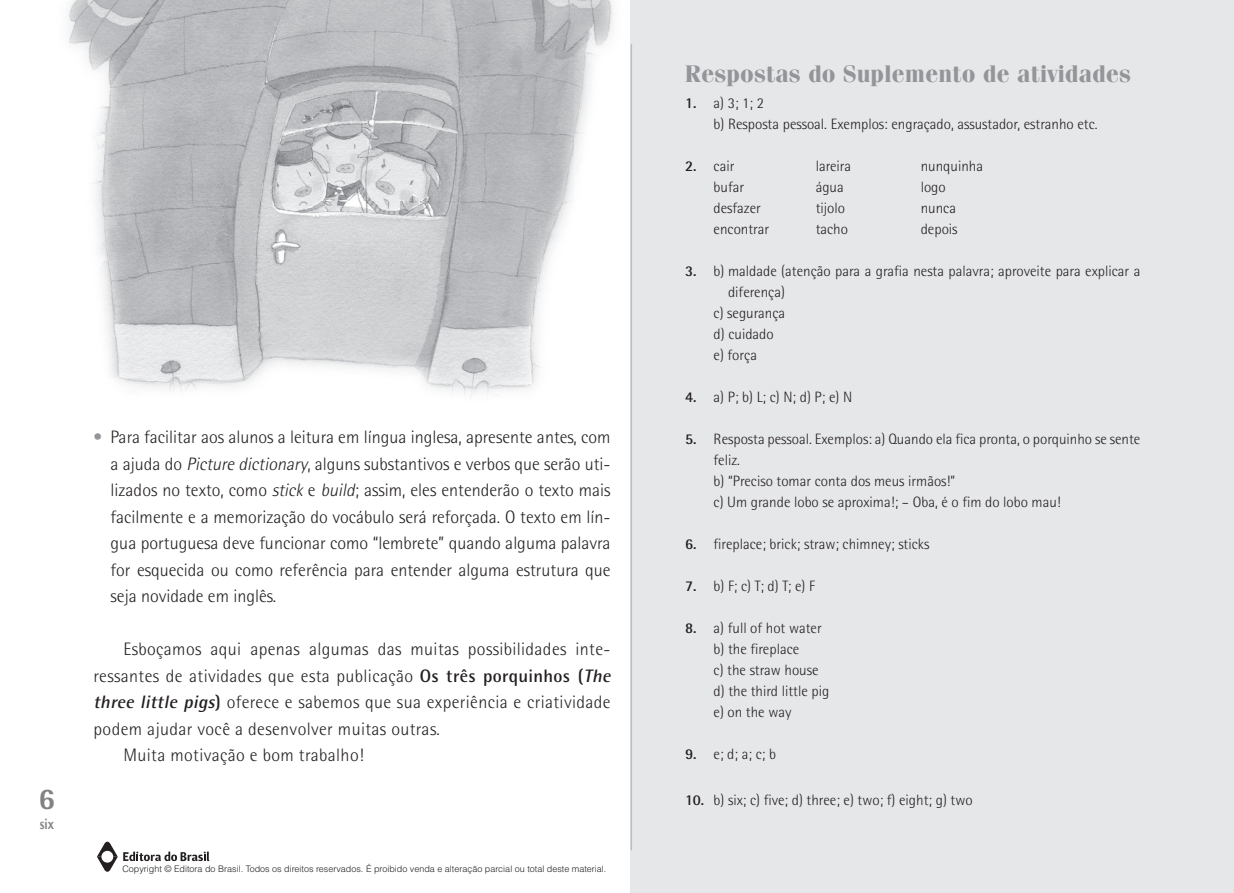
<style>
.page{position:relative;width:1234px;height:893px;background:#fff}
.page>*{position:absolute;margin:0;border:0;box-sizing:border-box;transform-origin:0 0}
.t1{font:800 30px "Rotis Semi Sans";color:#808285}
.t2{font:700 24px "Fenice";color:#939598}
.t3{font:300 18px/26.5px "Rotis Semi Sans";letter-spacing:.02em;color:#231f20;text-align:justify}
.t4{font:300 15px/21px "Rotis Semi Sans";color:#231f20}
.t5{font:800 15px "Rotis Semi Sans";color:#808285;scale:.85 1}
.t6{font:300 9px "Helvetica";color:#231f20}
.s1{color:#939598}
.s2{font-style:italic}
.s3{font-weight:700}
.s4{font-weight:700;font-style:italic}
</style>
<div class="page">
<svg style="left:97px;top:841px;width:112px;height:31px"></svg>
<img style="left:69px;top:0;width:545px;height:396px">
<div style="left:630px;top:0;width:603px;height:893px;background:#e6e7e9"></div>
<hr style="left:630px;top:44px;width:2px;height:806px;background:#bcbdc0">
<h1 class="t1" style="left:38px;top:779px;width:18px">6</h1>
<p class="t5" style="left:40px;top:815px;width:18px">six</p>
<p class="t3" style="left:111px;top:424px;width:501px;text-indent:-17px"><span class="s1">•</span> Para facilitar aos alunos a leitura em língua inglesa, apresente antes, com a ajuda do <span class="s2">Picture dictionary</span>, alguns substantivos e verbos que serão uti&shy;lizados no texto, como <span class="s2">stick</span> e <span class="s2">build</span>; assim, eles entenderão o texto mais facilmente e a memorização do vocábulo será reforçada. O texto em lín&shy;gua portuguesa deve funcionar como “lembrete” quando alguma palavra for esquecida ou como referência para entender alguma estrutura que seja novidade em inglês.</p>
<p class="t3" style="left:123px;top:636px;width:488px">Esboçamos aqui apenas algumas das muitas possibilidades inte-</p>
<p class="t3" style="left:94px;top:662px;width:522px">ressantes de atividades que esta publicação <span class="s3">Os três porquinhos (</span><span class="s4">The</span></p>
<p class="t3" style="left:94px;top:689px;width:518px"><span class="s4">three little pigs</span><span class="s3">)</span> oferece e sabemos que sua experiência e criatividade</p>
<p class="t3" style="left:94px;top:715px;width:347px">podem ajudar você a desenvolver muitas outras.</p>
<p class="t3" style="left:123px;top:742px;width:242px">Muita motivação e bom trabalho!</p>
<p class="t6" style="left:122px;top:863px;width:485px">Copyright © Editora do Brasil. Todos os direitos reservados. É proibido venda e alteração parcial ou total deste material.</p>
<h2 class="t2" style="left:685px;top:59px;width:447px">Respostas do Suplemento de atividades</h2>
<p class="t4" style="left:713px;top:92px;width:385px;text-indent:-28px"><span class="s3">1.</span> a) 3; 1; 2<br>b) Resposta pessoal. Exemplos: engraçado, assustador, estranho etc.</p>
<p class="t4" style="left:685px;top:155px;width:51px"><span class="s3">2.</span> cair</p>
<p class="t4" style="left:815px;top:155px;width:37px">lareira</p>
<p class="t4" style="left:920px;top:155px;width:64px">nunquinha</p>
<p class="t4" style="left:713px;top:176px;width:32px">bufar</p>
<p class="t4" style="left:815px;top:176px;width:30px">água</p>
<p class="t4" style="left:920px;top:176px;width:27px">logo</p>
<p class="t4" style="left:713px;top:197px;width:49px">desfazer</p>
<p class="t4" style="left:815px;top:197px;width:31px">tijolo</p>
<p class="t4" style="left:920px;top:197px;width:37px">nunca</p>
<p class="t4" style="left:713px;top:218px;width:57px">encontrar</p>
<p class="t4" style="left:815px;top:218px;width:34px">tacho</p>
<p class="t4" style="left:920px;top:218px;width:38px">depois</p>
<p class="t4" style="left:685px;top:260px;width:457px"><span class="s3">3.</span> b) maldade (atenção para a grafia nesta palavra; aproveite para explicar a</p>
<p class="t4" style="left:728px;top:281px;width:58px">diferença)</p>
<p class="t4" style="left:713px;top:302px;width:73px">c) segurança</p>
<p class="t4" style="left:713px;top:323px;width:62px">d) cuidado</p>
<p class="t4" style="left:713px;top:344px;width:45px">e) força</p>
<p class="t4" style="left:685px;top:386px;width:169px"><span class="s3">4.</span> a) P; b) L; c) N; d) P; e) N</p>
<p class="t4" style="left:713px;top:428px;width:428px;text-indent:-28px"><span class="s3">5.</span> Resposta pessoal. Exemplos: a) Quando ela fica pronta, o porquinho se sente feliz.<br>b) “Preciso tomar conta dos meus irmãos!”<br>c) Um grande lobo se aproxima!; – Oba, é o fim do lobo mau!</p>
<p class="t4" style="left:685px;top:533px;width:246px"><span class="s3">6.</span> fireplace; brick; straw; chimney; sticks</p>
<p class="t4" style="left:685px;top:575px;width:131px"><span class="s3">7.</span> b) F; c) T; d) T; e) F</p>
<p class="t4" style="left:713px;top:617px;width:117px;text-indent:-28px"><span class="s3">8.</span> a) full of hot water b) the fireplace<br>c) the straw house d) the third little pig e) on the way</p>
<p class="t4" style="left:685px;top:743px;width:92px"><span class="s3">9.</span> e; d; a; c; b</p>
<p class="t4" style="left:685px;top:789px;width:289px"><span class="s3">10.</span> b) six; c) five; d) three; e) two; f) eight; g) two</p>
</div>
